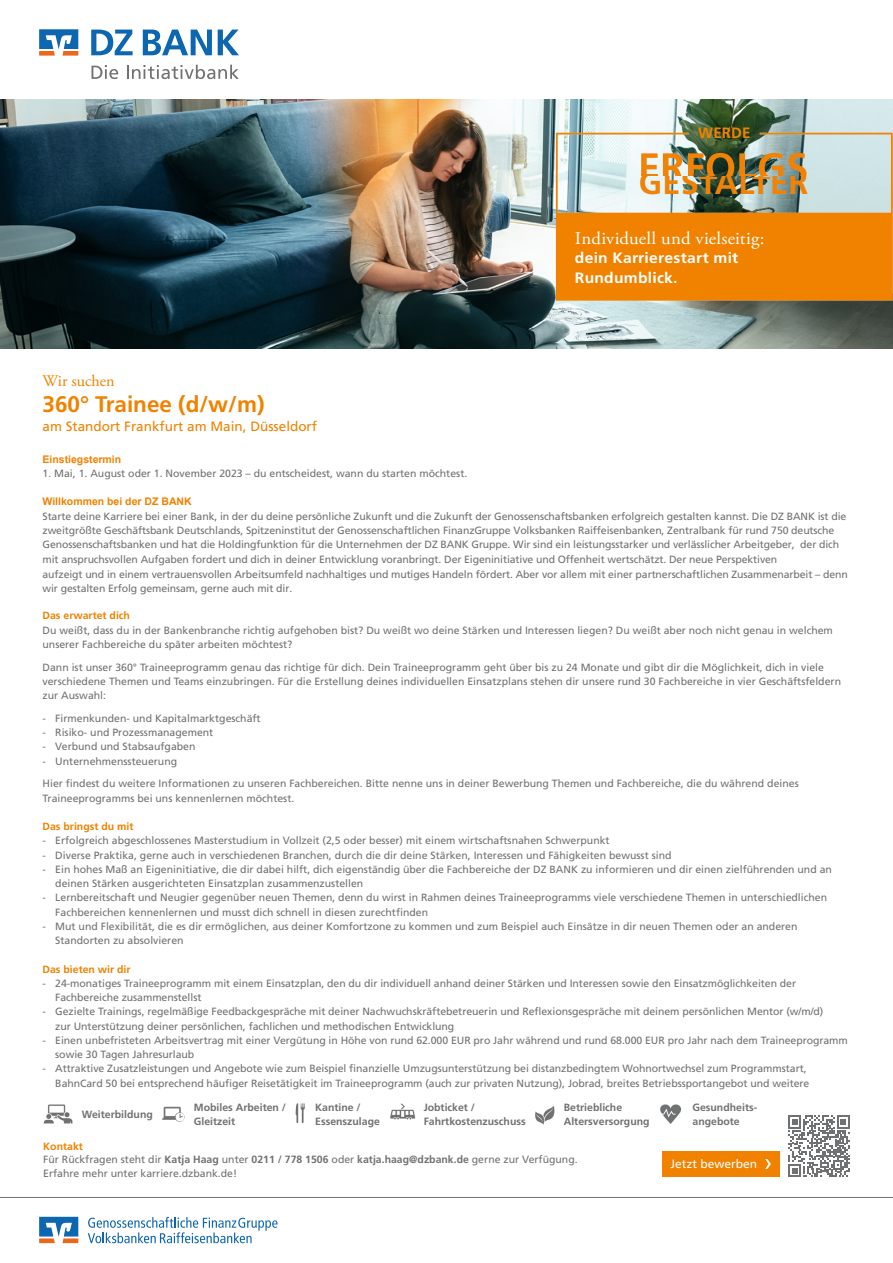
<style>
.page{position:relative;width:893px;height:1263px;background:#fff}
.page>*{position:absolute;margin:0;border:0;box-sizing:border-box;transform-origin:0 0}
.t1{font:700 32.85px "Frutiger LT Std";letter-spacing:.01em;color:#f08206}
.t2{font:700 22.5px "Frutiger LT Std";color:#f08200}
.t3{font:18px "Adobe Garamond Pro";letter-spacing:.01em;color:#fff;scale:1.04 1}
.t4{font:16.2px "Adobe Garamond Pro";color:#f08200}
.t5{font:700 15px/19.5px "Frutiger LT Std";letter-spacing:.015em;color:#fff;scale:1.04 1}
.t6{font:700 15px "Frutiger LT Std";letter-spacing:.01em;color:#f08200}
.t7{font:13.5px "Frutiger LT Std";color:#f08200}
.t8{font:12px "Frutiger LT Std";color:#fff}
.t9{font:10.5px/14.2px "Frutiger LT Std";color:#707172}
.t10{font:10.5px/14.4px "Frutiger";letter-spacing:-.01em;color:#707172}
.t11{font:700 10.5px/14.2px "Frutiger LT Std";color:#707172}
.t12{font:700 10.5px "Frutiger LT Std";color:#f08200}
.t13{font:700 10.5px "Arial";color:#f08200}
.s1{font-family:"Frutiger 55 Roman"}
.s2{font-weight:700;color:#f08200}
.s3{font-weight:700}
</style>
<div class="page">
<div style="left:662px;top:1151px;width:117px;height:26px;background:#f08200"></div>
<svg style="left:765px;top:1159px;width:6px;height:10px"></svg>
<svg style="left:788px;top:1115px;width:62px;height:62px"></svg>
<hr style="left:0;top:1197px;width:893px;height:1px;background:#707172">
<svg style="left:88px;top:1217px;width:189px;height:26px"></svg>
<svg style="left:39px;top:1217px;width:39px;height:26px"></svg>
<img style="left:43px;top:1104px;width:30px;height:20px">
<img style="left:660px;top:1104px;width:22px;height:20px">
<img style="left:535px;top:1106px;width:19px;height:19px">
<img style="left:295px;top:1103px;width:10px;height:20px">
<img style="left:390px;top:1103px;width:26px;height:17px">
<img style="left:162px;top:1106px;width:19px;height:14px">
<svg style="left:175px;top:1112px;width:10px;height:10px"></svg>
<img style="left:0;top:100px;width:893px;height:249px">
<svg style="left:556px;top:133px;width:337px;height:168px;background:#db9e4d"></svg>
<img style="left:638px;top:150px;width:172px;height:46px">
<svg style="left:91px;top:65px;width:27px;height:14px"></svg>
<svg style="left:127px;top:65px;width:112px;height:14px"></svg>
<svg style="left:91px;top:30px;width:42px;height:25px"></svg>
<svg style="left:218px;top:30px;width:21px;height:25px"></svg>
<svg style="left:143px;top:30px;width:69px;height:25px"></svg>
<svg style="left:39px;top:29px;width:39px;height:27px"></svg>
<h3 class="t6" style="left:698px;top:124px;width:54px">WERDE</h3>
<h1 class="t1" style="left:639px;top:164px;width:171px">GESTALTER</h1>
<h3 class="t4" style="left:43px;top:371px;width:74px">Wir suchen</h3>
<h2 class="t2" style="left:43px;top:391px;width:224px">360° Trainee (d/w/m)</h2>
<p class="t7" style="left:43px;top:419px;width:276px">am Standort Frankfurt am Main, Düsseldorf</p>
<p class="t13" style="left:43px;top:452px;width:80px">Einstiegstermin</p>
<p class="t10" style="left:43px;top:466px;width:426px">1. Mai, 1. August oder 1. November 2023 – du entscheidest, wann du starten möchtest.</p>
<h3 class="t3" style="left:575px;top:227px;width:184px">Individuell und vielseitig:</h3>
<h3 class="t5" style="left:575px;top:248px;width:159px">dein Karrierestart mit<br>Rundumblick.</h3>
<p class="t13" style="left:43px;top:495px;width:151px">Willkommen bei der DZ BANK</p>
<p class="t10" style="left:43px;top:508px;width:807px">Starte deine Karriere bei einer Bank, in der du deine persönliche Zukunft und die Zukunft der Genossenschaftsbanken erfolgreich gestalten kannst. Die DZ BANK ist die zweitgrößte Geschäftsbank Deutschlands, Spitzeninstitut der Genossenschaftlichen FinanzGruppe Volksbanken Raiffeisenbanken, Zentralbank für <span class="s1">rund 750</span> deutsche Genossenschaftsbanken und hat die Holdingfunktion für die Unternehmen der DZ BANK Gruppe. Wir sind ein leistungsstarker und verlässlicher Arbeitgeber, der dich mit anspruchsvollen Aufgaben fordert und dich in deiner Entwicklung voranbringt. Der Eigeninitiative und Offenheit wertschätzt. Der neue Perspektiven<br>aufzeigt und in einem vertrauensvollen Arbeitsumfeld nachhaltiges und mutiges Handeln fördert. Aber vor allem mit einer partnerschaftlichen Zusammenarbeit – denn wir gestalten Erfolg gemeinsam, gerne auch mit dir.</p>
<p class="t12" style="left:43px;top:609px;width:89px">Das erwartet dich</p>
<p class="t10" style="left:43px;top:623px;width:792px">Du weißt, dass du in der Bankenbranche richtig aufgehoben bist? Du weißt wo deine Stärken und Interessen liegen? Du weißt aber noch nicht genau in welchem unserer Fachbereiche du später arbeiten möchtest?</p>
<p class="t10" style="left:43px;top:660px;width:800px">Dann ist unser 360° Traineeprogramm genau das richtige für dich. Dein Traineeprogramm geht über bis zu 24 Monate und gibt dir die Möglichkeit, dich in viele verschiedene Themen und Teams einzubringen. Für die Erstellung deines individuellen Einsatzplans stehen dir unsere rund 30 Fachbereiche in vier Geschäftsfeldern zur Auswahl:</p>
<p class="t9" style="left:43px;top:711px;width:5px">-</p>
<p class="t9" style="left:55px;top:711px;width:207px">Firmenkunden- und Kapitalmarktgeschäft</p>
<p class="t9" style="left:43px;top:725px;width:172px">- Risiko- und Prozessmanagement</p>
<p class="t9" style="left:43px;top:740px;width:154px">- Verbund und Stabsaufgaben</p>
<p class="t9" style="left:43px;top:750px;width:758px;line-height:22.8px">- Unternehmenssteuerung<br>Hier findest du weitere Informationen zu unseren Fachbereichen. Bitte nenne uns in deiner Bewerbung Themen und Fachbereiche, die du während deines</p>
<p class="t9" style="left:43px;top:791px;width:253px">Traineeprogramms bei uns kennenlernen möchtest.</p>
<p class="t12" style="left:43px;top:820px;width:93px">Das bringst du mit</p>
<p class="t9" style="left:43px;top:834px;width:569px">- Erfolgreich abgeschlossenes Masterstudium in Vollzeit (2,5 oder besser) mit einem wirtschaftsnahen Schwerpunkt</p>
<p class="t9" style="left:43px;top:848px;width:630px">- Diverse Praktika, gerne auch in verschiedenen Branchen, durch die dir deine Stärken, Interessen und Fähigkeiten bewusst sind</p>
<p class="t9" style="left:55px;top:862px;width:778px;text-indent:-13px">- Ein hohes Maß an Eigeninitiative, die dir dabei hilft, dich eigenständig über die Fachbereiche der DZ BANK zu informieren und dir einen zielführenden und an deinen Stärken ausgerichteten Einsatzplan zusammenzustellen</p>
<p class="t9" style="left:55px;top:891px;width:773px;text-indent:-13px">- Lernbereitschaft und Neugier gegenüber neuen Themen, denn du wirst in Rahmen deines Traineeprogramms viele verschiedene Themen in unterschiedlichen<br>Fachbereichen kennenlernen und musst dich schnell in diesen zurechtfinden</p>
<p class="t9" style="left:55px;top:919px;width:744px;text-indent:-13px">- Mut und Flexibilität, die es dir ermöglichen, aus deiner Komfortzone zu kommen und zum Beispiel auch Einsätze in dir neuen Themen oder an anderen<br>Standorten zu absolvieren</p>
<p class="t12" style="left:43px;top:963px;width:90px">Das bieten wir dir</p>
<p class="t9" style="left:55px;top:976px;width:742px;text-indent:-13px">- 24-monatiges Traineeprogramm mit einem Einsatzplan, den du dir individuell anhand deiner Stärken und Interessen sowie den Einsatzmöglichkeiten der<br>Fachbereiche zusammenstellst</p>
<p class="t9" style="left:55px;top:1005px;width:770px;text-indent:-13px">- Gezielte Trainings, regelmäßige Feedbackgespräche mit deiner Nachwuchskräftebetreuerin und Reflexionsgespräche mit deinem persönlichen Mentor (w/m/d) zur Unterstützung deiner persönlichen, fachlichen und methodischen Entwicklung</p>
<p class="t9" style="left:55px;top:1033px;width:794px;text-indent:-13px">- Einen unbefristeten Arbeitsvertrag mit einer Vergütung in Höhe von rund 62.000 EUR pro Jahr während und rund 68.000 EUR pro Jahr nach dem Traineeprogramm sowie 30 Tagen Jahresurlaub</p>
<p class="t9" style="left:43px;top:1062px;width:768px;text-align:right">- Attraktive Zusatzleistungen und Angebote wie zum Beispiel finanzielle Umzugsunterstützung bei distanzbedingtem Wohnortwechsel zum Programmstart,<br>BahnCard 50 bei entsprechend häufiger Reisetätigkeit im Traineeprogramm (auch zur privaten Nutzung), Jobrad, breites Betriebssportangebot und weitere</p>
<p class="t11" style="left:82px;top:1107px;width:72px">Weiterbildung</p>
<p class="t11" style="left:692px;top:1100px;width:66px">Gesundheits&shy;angebote</p>
<p class="t11" style="left:194px;top:1100px;width:94px">Mobiles Arbeiten /<br>Gleitzeit</p>
<p class="t11" style="left:315px;top:1100px;width:66px">Kantine /<br>Essenszulage</p>
<p class="t11" style="left:424px;top:1100px;width:104px">Jobticket /<br>Fahrtkostenzuschuss</p>
<p class="t11" style="left:564px;top:1100px;width:87px">Betriebliche<br>Altersversorgung</p>
<p class="t10" style="left:43px;top:1139px;width:536px;line-height:13.5px"><span class="s2">Kontakt<br></span>Für Rückfragen steht dir <span class="s3">Katja Haag</span> unter <span class="s3">0211 / 778 1506</span> oder <span class="s3">katja.haag@dzbank.de</span> gerne zur Verfügung.<br>Erfahre mehr unter karriere.dzbank.de!</p>
<p class="t8" style="left:670px;top:1156px;width:88px">Jetzt bewerben</p>
</div>
